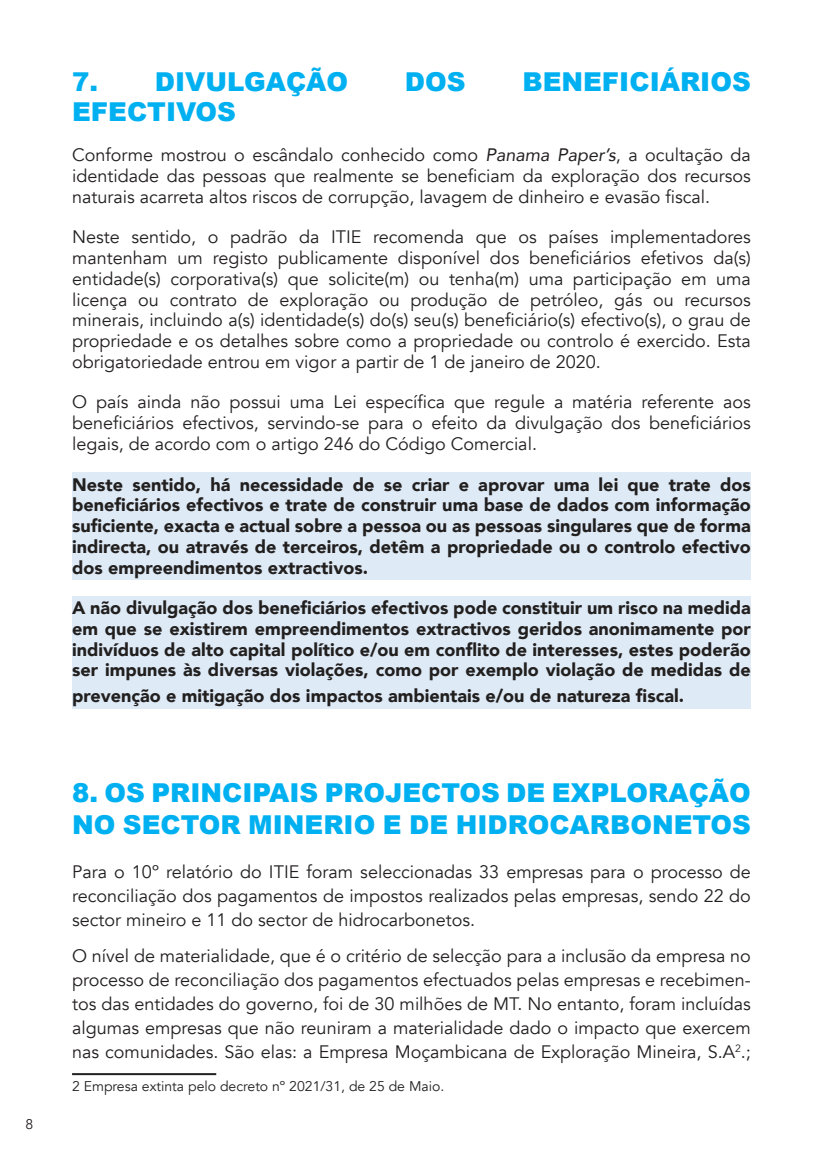
<style>
.page{position:relative;width:823px;height:1163px;background:#fff}
.page>*{position:absolute;margin:0;border:0;box-sizing:border-box;transform-origin:0 0}
.t1{font:900 26px/32.2px "Arial";color:#00b0f0}
.t2{font:18px/20.8px "Avenir";color:#221f1f;text-align:justify}
.t3{font:900 18px/20.8px "Avenir";color:#221f1f;text-align:justify}
.t4{font:14px "Avenir";color:#221f1f}
.s1{font-style:italic}
</style>
<div class="page">
<div style="left:72px;top:472px;width:678px;height:108px;background:#deeaf6"></div>
<div style="left:72px;top:596px;width:678px;height:112px;background:#deeaf6"></div>
<hr style="left:72px;top:1072px;width:144px;height:2px;background:#221f1f">
<p class="t4" style="left:26px;top:1117px;width:9px">8</p>
<h1 class="t1" style="left:72px;top:68px;width:277px">7. DIVULGAÇÃO</h1>
<h1 class="t1" style="left:404px;top:68px;width:62px">DOS</h1>
<h1 class="t1" style="left:522px;top:68px;width:230px">BENEFICIÁRIOS</h1>
<h1 class="t1" style="left:72px;top:98px;width:165px">EFECTIVOS</h1>
<p class="t2" style="left:72px;top:146px;width:680px">Conforme mostrou o escândalo conhecido como <span class="s1">Panama Paper’s</span>, a ocultação da identidade das pessoas que realmente se beneficiam da exploração dos recursos naturais acarreta altos riscos de corrupção, lavagem de dinheiro e evasão fiscal.</p>
<p class="t2" style="left:72px;top:229px;width:680px">Neste sentido, o padrão da ITIE recomenda que os países implementadores mantenham um registo publicamente disponível dos beneficiários efetivos da(s) entidade(s) corporativa(s) que solicite(m) ou tenha(m) uma participação em uma licença ou contrato de exploração ou produção de petróleo, gás ou recursos minerais, incluindo a(s) identidade(s) do(s) seu(s) beneficiário(s) efectivo(s), o grau de propriedade e os detalhes sobre como a propriedade ou controlo é exercido. Esta obrigatoriedade entrou em vigor a partir de 1 de janeiro de 2020.</p>
<p class="t2" style="left:72px;top:393px;width:680px">O país ainda não possui uma Lei específica que regule a matéria referente aos beneficiários efectivos, servindo-se para o efeito da divulgação dos beneficiários legais, de acordo com o artigo 246 do Código Comercial.</p>
<p class="t3" style="left:72px;top:473px;width:680px">Neste sentido, há necessidade de se criar e aprovar uma lei que trate dos beneficiários efectivos e trate de construir uma base de dados com informação suficiente, exacta e actual sobre a pessoa ou as pessoas singulares que de forma indirecta, ou através de terceiros, detêm a propriedade ou o controlo efectivo dos empreendimentos extractivos.</p>
<p class="t3" style="left:72px;top:597px;width:680px">A não divulgação dos beneficiários efectivos pode constituir um risco na medida em que se existirem empreendimentos extractivos geridos anonimamente por indivíduos de alto capital político e/ou em conflito de interesses, estes poderão ser impunes às diversas violações, como por exemplo violação de medidas de</p>
<p class="t3" style="left:72px;top:684px;width:613px">prevenção e mitigação dos impactos ambientais e/ou de natureza fiscal.</p>
<h1 class="t1" style="left:72px;top:778px;width:680px">8. OS PRINCIPAIS PROJECTOS DE EXPLORAÇÃO<br>NO SECTOR MINERIO E DE HIDROCARBONETOS</h1>
<p class="t2" style="left:72px;top:861px;width:680px;line-height:24px">Para o 10º relatório do ITIE foram seleccionadas 33 empresas para o processo de reconciliação dos pagamentos de impostos realizados pelas empresas, sendo 22 do sector mineiro e 11 do sector de hidrocarbonetos.</p>
<p class="t2" style="left:72px;top:945px;width:680px;line-height:24px">O nível de materialidade, que é o critério de selecção para a inclusão da empresa no processo de reconciliação dos pagamentos efectuados pelas empresas e recebimen&shy;tos das entidades do governo, foi de 30 milhões de MT. No entanto, foram incluídas algumas empresas que não reuniram a materialidade dado o impacto que exercem nas comunidades. São elas: a Empresa Moçambicana de Exploração Mineira, S.A<sup>2</sup>.;</p>
<p class="t4" style="left:72px;top:1079px;width:373px">2 Empresa extinta pelo decreto nº 2021/31, de 25 de Maio.</p>
</div>
